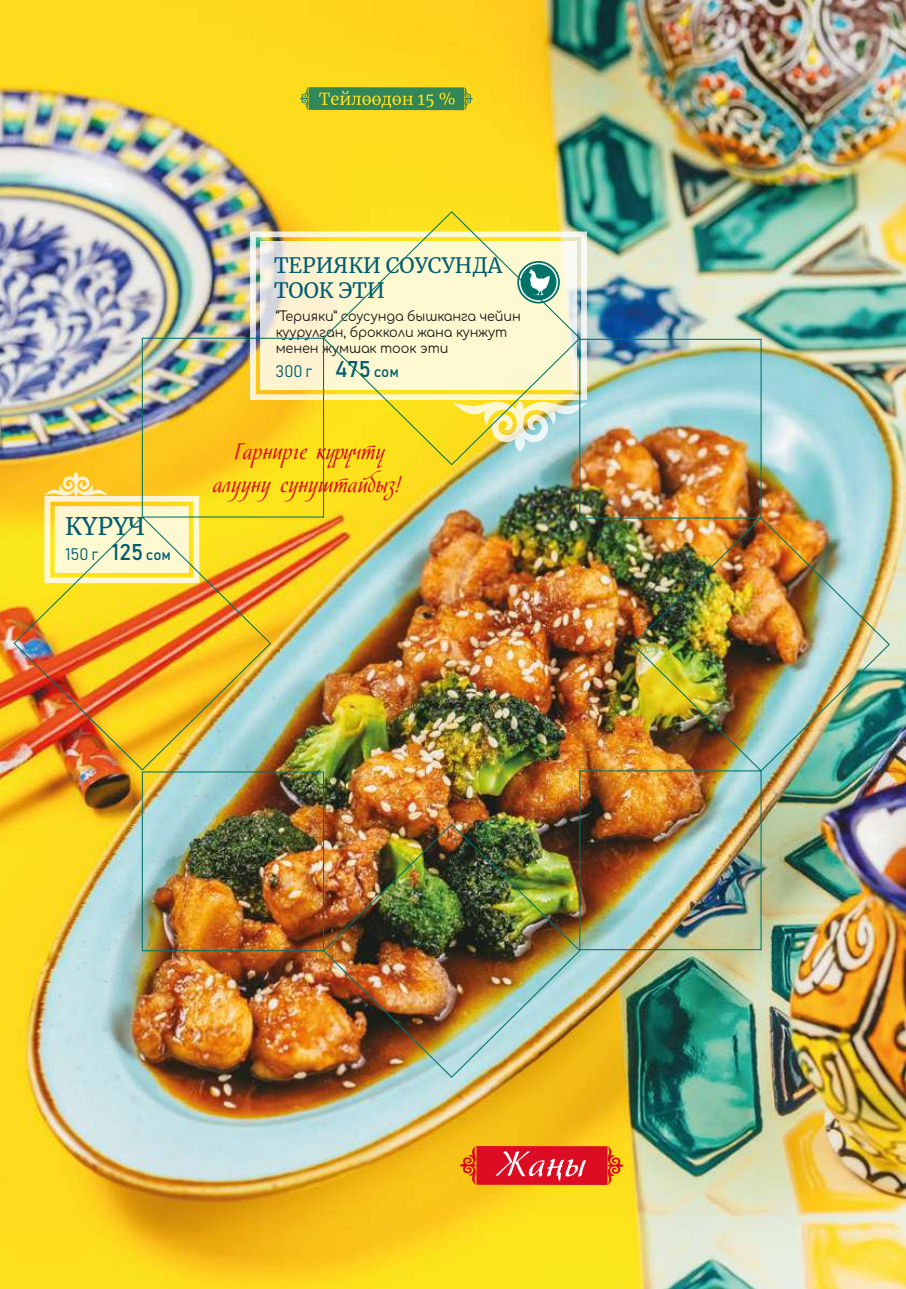
<style>
.page{position:relative;width:906px;height:1289px;background:#fff}
.page>*{position:absolute;margin:0;border:0;box-sizing:border-box;transform-origin:0 0}
.t1{font:24px "Merriweather";color:#005d71}
.t2{font:22.5px/33px "Hortensia";letter-spacing:-.01em;color:#dc0c23;text-align:center;scale:.95 1}
.t3{font:21px/25.2px "Merriweather";color:#005d71}
.t4{font:16.5px "Bahnschrift";color:#005d71}
.t5{font:13.5px/16.2px "Comfortaa";letter-spacing:-.01em;color:#1d1d1b;scale:.95 1}
.s1{font-size:22.5px}
.s2{font-size:15px}
</style>
<div class="page">
<img style="left:0;top:0;width:906px;height:1288px">
<svg style="left:300px;top:87px;width:173px;height:23px;background:#5b974b"></svg>
<div style="left:476px;top:1145px;width:131px;height:39px;background:#dc0c23"></div>
<svg style="left:460px;top:1145px;width:16px;height:39px"></svg>
<svg style="left:607px;top:1146px;width:16px;height:38px"></svg>
<svg style="left:495px;top:1151px;width:91px;height:29px"></svg>
<img style="left:13px;top:211px;width:877px;height:866px">
<h1 class="t1" style="left:65px;top:509px;width:82px">КҮРҮЧ</h1>
<p class="t4" style="left:65px;top:543px;width:107px">150 г <span class="s1">125</span> <span class="s2">сом</span></p>
<h3 class="t3" style="left:274px;top:252px;width:230px">ТЕРИЯКИ СОУСУНДА<br>ТООК ЭТИ</h3>
<p class="t5" style="left:276px;top:306px;width:259px">“Терияки” соусунда бышканга чейин куурулган, брокколи жана кунжут менен жумшак тоок эти</p>
<p class="t4" style="left:276px;top:361px;width:125px">300 г <span class="s1">475</span> <span class="s2">сом</span></p>
<h2 class="t2" style="left:212px;top:437px;width:201px">Гарнирге к р чт алууну сунуштайбыз!</h2>
</div>
